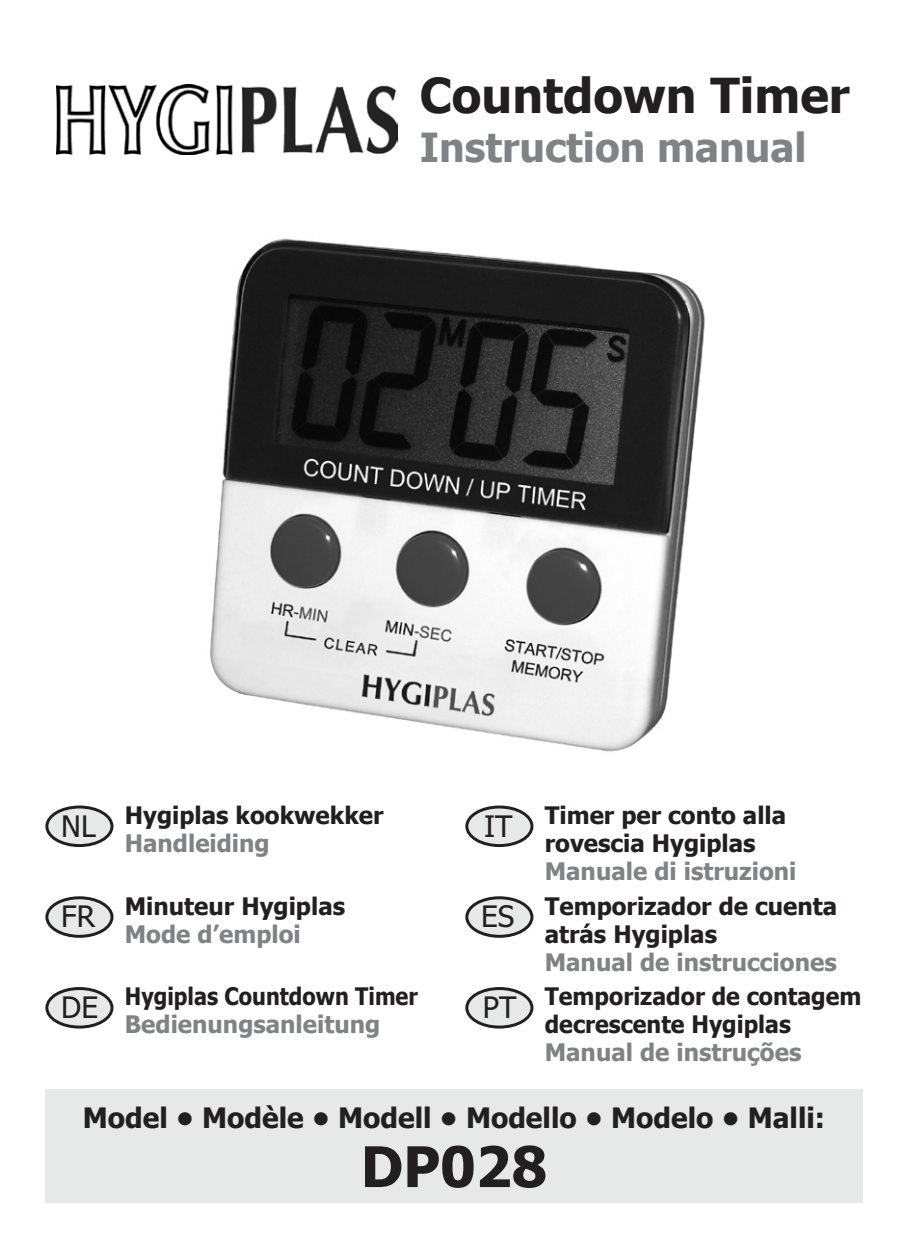
<style>
.page{position:relative;width:908px;height:1248px;background:#fff}
.page>*{position:absolute;margin:0;border:0;box-sizing:border-box;transform-origin:0 0}
.t1{font:700 56px "Tahoma";color:#231f20}
.t2{font:700 48px "Tahoma";color:#231f20}
.t3{font:700 40px "Tahoma";color:#808285}
.t4{font:29.6px "Tahoma";color:#231f20}
.t5{font:700 28px "Tahoma";color:#231f20}
.t6{font:700 24px/28px "Tahoma";color:#231f20}
.t7{font:700 24px "Tahoma";color:#808285}
.t8{font:700 24px/28px "Tahoma";color:#231f20;scale:.96 1}
.t9{font:700 24px "Tahoma";color:#231f20;scale:.9 1}
</style>
<div class="page">
<div style="left:47px;top:807px;width:65px;height:38px;background:#e7e8e8;border-radius:50%"></div>
<div style="left:45px;top:805px;width:68px;height:42px;border:3px solid #231f20;border-radius:50%"></div>
<div style="left:466px;top:807px;width:65px;height:38px;background:#e7e8e8;border-radius:50%"></div>
<div style="left:465px;top:805px;width:68px;height:42px;border:3px solid #231f20;border-radius:50%"></div>
<div style="left:47px;top:897px;width:65px;height:39px;background:#e7e8e8;border-radius:50%"></div>
<div style="left:45px;top:896px;width:68px;height:41px;border:3px solid #231f20;border-radius:50%"></div>
<div style="left:466px;top:897px;width:65px;height:39px;background:#e7e8e8;border-radius:50%"></div>
<div style="left:465px;top:896px;width:68px;height:41px;border:3px solid #231f20;border-radius:50%"></div>
<div style="left:47px;top:988px;width:65px;height:38px;background:#e7e8e8;border-radius:50%"></div>
<div style="left:45px;top:986px;width:68px;height:42px;border:3px solid #231f20;border-radius:50%"></div>
<div style="left:466px;top:988px;width:65px;height:38px;background:#e7e8e8;border-radius:50%"></div>
<div style="left:465px;top:986px;width:68px;height:42px;border:3px solid #231f20;border-radius:50%"></div>
<div style="left:45px;top:1089px;width:817px;height:113px;background:#e7e8e8"></div>
<img style="left:57px;top:84px;width:340px;height:70px">
<img style="left:210px;top:238px;width:495px;height:514px">
<h2 class="t2" style="left:420px;top:65px;width:431px">Countdown Timer</h2>
<h3 class="t3" style="left:420px;top:121px;width:388px">Instruction manual</h3>
<p class="t6" style="left:125px;top:800px;width:260px">Hygiplas kookwekker</p>
<p class="t7" style="left:125px;top:827px;width:146px">Handleiding</p>
<p class="t4" style="left:61px;top:806px;width:36px">NL</p>
<p class="t4" style="left:484px;top:806px;width:30px">IT</p>
<p class="t6" style="left:125px;top:891px;width:222px">Minuteur Hygiplas</p>
<p class="t7" style="left:125px;top:918px;width:177px">Mode d’emploi</p>
<p class="t4" style="left:61px;top:896px;width:35px">FR</p>
<p class="t4" style="left:481px;top:896px;width:35px">ES</p>
<p class="t6" style="left:544px;top:800px;width:243px">Timer per conto alla rovescia Hygiplas</p>
<p class="t7" style="left:544px;top:855px;width:253px">Manuale di istruzioni</p>
<p class="t6" style="left:544px;top:891px;width:294px">Temporizador de cuenta atrás Hygiplas</p>
<p class="t7" style="left:544px;top:946px;width:293px">Manual de instrucciones</p>
<p class="t8" style="left:544px;top:981px;width:331px">Temporizador de contagem decrescente Hygiplas</p>
<p class="t7" style="left:544px;top:1037px;width:258px">Manual de instruções</p>
<p class="t5" style="left:83px;top:1099px;width:743px">Model • Modèle • Modell • Modello • Modelo • Malli:</p>
<h1 class="t1" style="left:360px;top:1130px;width:188px">DP028</h1>
<p class="t9" style="left:125px;top:981px;width:327px">Hygiplas Countdown Timer</p>
<p class="t7" style="left:125px;top:1009px;width:257px">Bedienungsanleitung</p>
<p class="t4" style="left:61px;top:987px;width:38px">DE</p>
<p class="t4" style="left:482px;top:987px;width:35px">PT</p>
</div>
